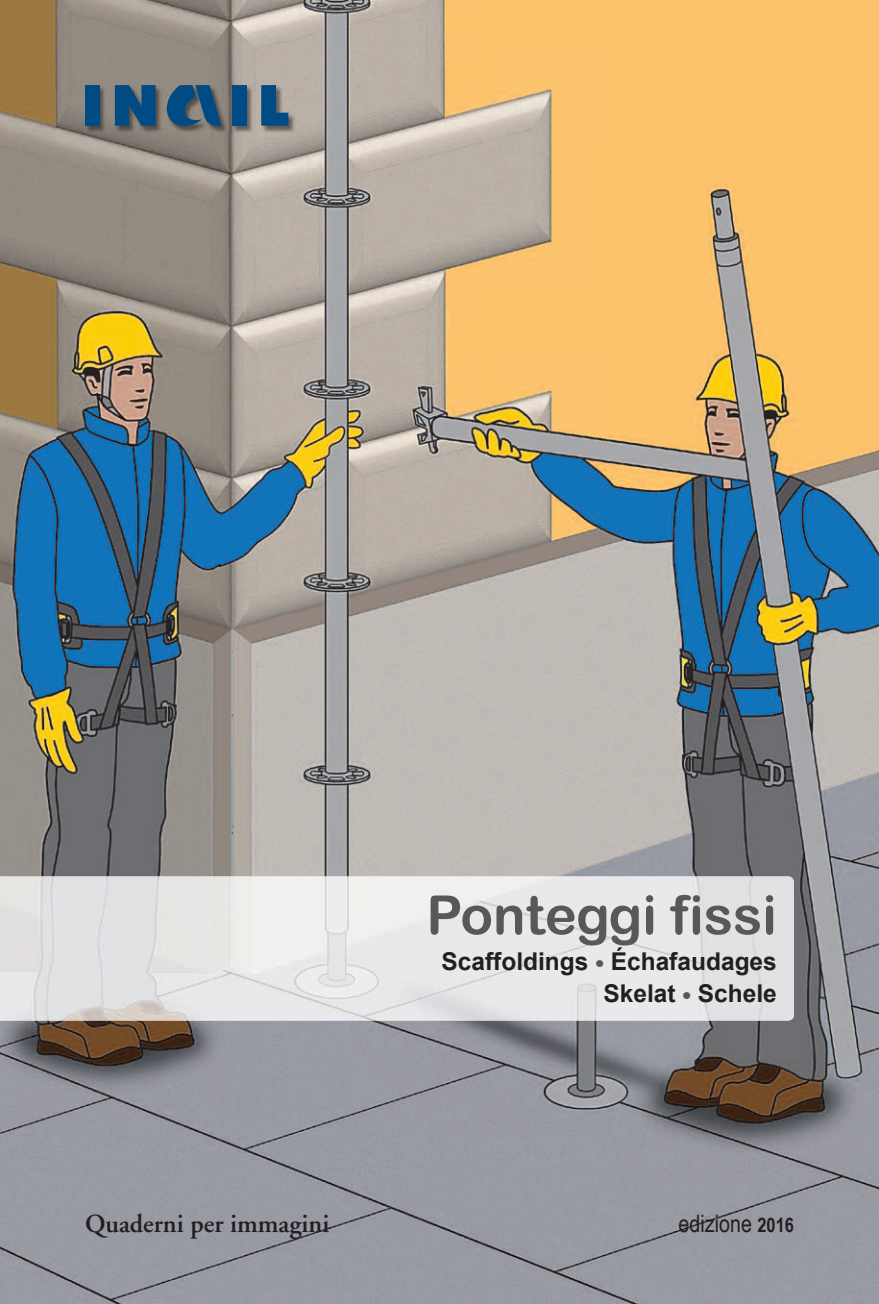
<style>
.page{position:relative;width:879px;height:1304px;background:#fff}
.page>*{position:absolute;margin:0;border:0;box-sizing:border-box;transform-origin:0 0}
.t1{font:54px "Arial Rounded MT Bold";color:#57585a}
.t2{font:600 26px "Adobe Garamond";color:#231f20}
.t3{font:700 24.4px/32px "Arial";color:#231f20;text-align:right}
.t4{font:24px "Arial Narrow";color:#231f20}
.s1{color:#57585a}
.s2{font-weight:700;font-size:20px}
</style>
<div class="page">
<img style="left:0;top:0;width:879px;height:1304px">
<img style="left:85px;top:85px;width:210px;height:47px">
<div style="left:85px;top:85px;width:15px;height:41px;background:#004b84"></div>
<div style="left:232px;top:85px;width:14px;height:41px;background:#004b84"></div>
<svg style="left:261px;top:85px;width:27px;height:41px"></svg>
<svg style="left:115px;top:85px;width:41px;height:41px;background:#15517f"></svg>
<svg style="left:167px;top:85px;width:54px;height:41px;background:#2f5b7c"></svg>
<img style="left:0;top:876px;width:794px;height:144px">
<h1 class="t1" style="left:426px;top:883px;width:352px">Ponteggi fissi</h1>
<p class="t3" style="left:441px;top:946px;width:337px">Scaffoldings <span class="s1">•</span> Échafaudages<br>Skelat <span class="s1">•</span> Schele</p>
<p class="t2" style="left:85px;top:1210px;width:246px">Quaderni per immagini</p>
<p class="t4" style="left:678px;top:1206px;width:117px">edizione <span class="s2">2016</span></p>
</div>
